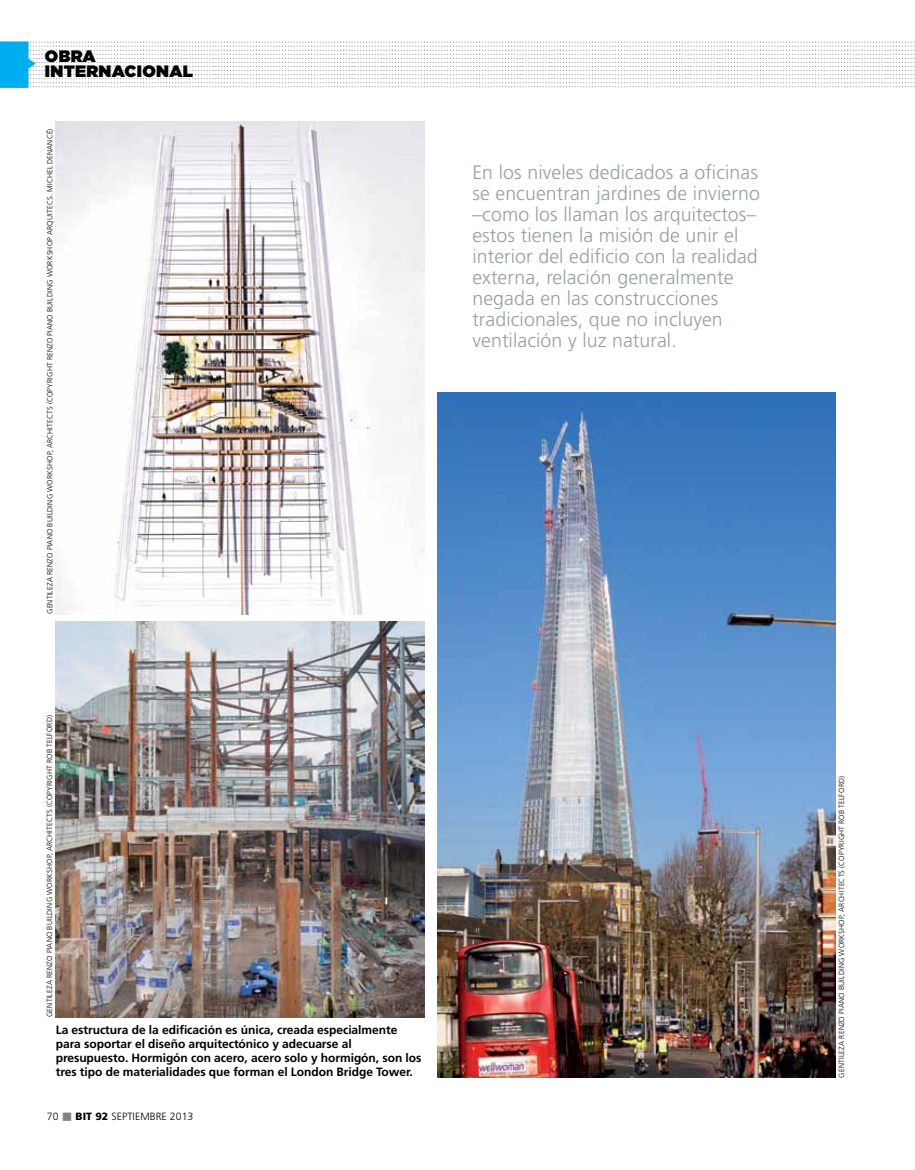
<style>
.page{position:relative;width:915px;height:1170px;background:#fff}
.page>*{position:absolute;margin:0;border:0;box-sizing:border-box;transform-origin:0 0}
.t1{font:300 19.5px/21px "Frutiger";letter-spacing:.005em;color:#92a1a2}
.t2{font:900 16.5px/15px "Gotham";letter-spacing:.02em;color:#000}
.t3{font:700 12px/14.2px "Frutiger";letter-spacing:-.005em;color:#000}
.t4{font:300 10.5px "Frutiger";letter-spacing:.005em;color:#000}
.t5{font:300 7.5px "Frutiger";letter-spacing:.025em;color:#000}
.s1{color:#808285}
.s2{font-weight:900}
</style>
<div class="page">
<svg style="left:0;top:41px;width:914px;height:47px"></svg>
<img style="left:437px;top:393px;width:398px;height:683px">
<img style="left:55px;top:621px;width:369px;height:396px">
<img style="left:55px;top:121px;width:369px;height:493px">
<p class="t2" style="left:45px;top:49px;width:149px">OBRA<br>INTERNACIONAL</p>
<p class="t5" style="left:46px;top:614px;width:487px;rotate:-90deg">gentileza Renzo Piano Bu ilding Workshop, arc hitects (Copyright Renzo Piano Bu ilding Workshop arqu itecs. M ic hel Denanc é)</p>
<p class="t5" style="left:45px;top:1016px;width:303px;rotate:-90deg">gentileza Renzo Piano Bu ilding Workshop, arc hitects (Copyright Rob Telford)</p>
<p class="t3" style="left:56px;top:1022px;width:367px">La estructura de la edificación es única, creada especialmente para soportar el diseño arquitectónico y adecuarse al presupuesto. Hormigón con acero, acero solo y hormigón, son los tres tipo de materialidades que forman el London Bridge Tower.</p>
<p class="t4" style="left:47px;top:1110px;width:148px">70 <span class="s1">■</span> <span class="s2">BIT 92</span> septiembre 2013</p>
<p class="t1" style="left:472px;top:162px;width:289px">En los niveles dedicados a oficinas se encuentran jardines de invierno –como los llaman los arquitectos– estos tienen la misión de unir el interior del edificio con la realidad externa, relación generalmente negada en las construcciones tradicionales, que no incluyen ventilación y luz natural.</p>
<p class="t5" style="left:837px;top:1077px;width:303px;rotate:-90deg">gentileza Renzo Piano Bu ilding Workshop, arc hitects (Copyright Rob Telford)</p>
</div>
